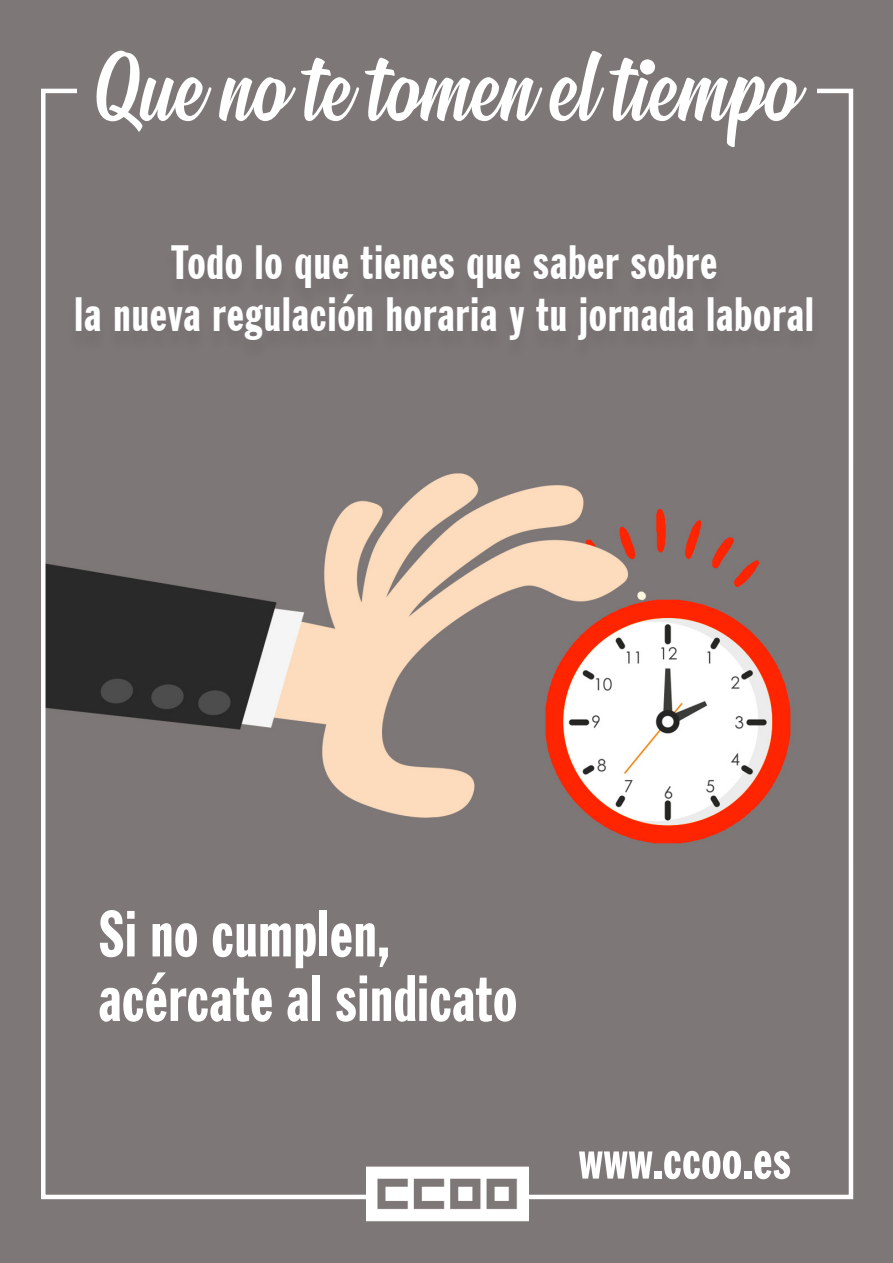
<style>
.page{position:relative;width:893px;height:1263px;background:#7e7777}
.page>*{position:absolute;margin:0;border:0;box-sizing:border-box;transform-origin:0 0}
.t1{font:108.9px "Signatra DEMO";letter-spacing:.01em;color:#fff;scale:.92 1}
.t2{font:extra-condensed 64.5px "Franklin Gothic BT";color:#fff}
.t3{font:extra-condensed 54px "Franklin Gothic BT";color:#fff}
.t4{font:extra-condensed 48px "Franklin Gothic BT";letter-spacing:.015em;color:#fff}
</style>
<div class="page">
<img style="left:46px;top:465px;width:808px;height:394px">
<img style="left:367px;top:1166px;width:162px;height:56px">
<p class="t1" style="left:97px;top:44px;width:764px">Que no te tomen el tiempo</p>
<p class="t4" style="left:171px;top:234px;width:548px">Todo lo que tienes que saber sobre</p>
<p class="t4" style="left:74px;top:286px;width:741px">la nueva regulación horaria y tu jornada laboral</p>
<p class="t2" style="left:98px;top:896px;width:293px">Si no cumplen,</p>
<p class="t2" style="left:98px;top:960px;width:420px">acércate al sindicato</p>
<p class="t3" style="left:578px;top:1128px;width:214px">www.ccoo.es</p>
</div>
